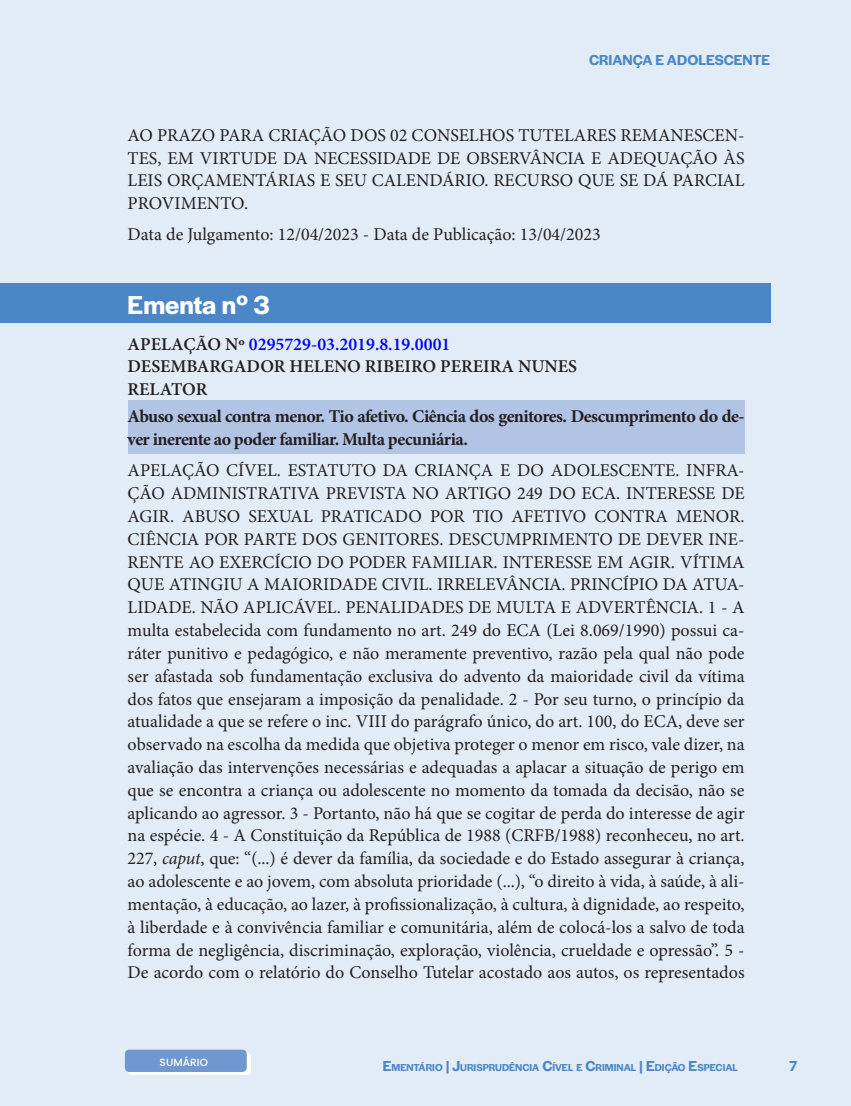
<style>
.page{position:relative;width:851px;height:1106px;background:#fff}
.page>*{position:absolute;margin:0;border:0;box-sizing:border-box;transform-origin:0 0}
.t1{font:600 27px "Halyard Display";color:#fff}
.t2{font:18px/22.8px "Minion Pro";color:#231f20;text-align:justify}
.t3{font:700 18px/22.8px "Minion Pro";letter-spacing:-.03em;color:#231f20}
.t4{font:600 18px "Minion Pro";color:#231f20}
.t5{font:600 18px "Minion Pro";color:#00f}
.t6{font:600 15px "Halyard Display";color:#4b86c6}
.t7{font:600 15px "Halyard Display";color:#4b86c6}
.t8{font:600 10.5px "Halyard Display";color:#4b86c6}
.t9{font:500 10.5px "Poppins";letter-spacing:.01em;color:#fff}
.s1{color:#231f20}
.s2{font-style:italic}
.s3{font-size:15px}
</style>
<div class="page">
<div style="left:0;top:0;width:850px;height:1106px;background:#e2ecf6"></div>
<div style="left:128px;top:1052px;width:122px;height:22px;background:linear-gradient(to right,#fff,#fff)"></div>
<div style="left:125px;top:1049px;width:122px;height:22px;background:#6e98cf;border-radius:4px"></div>
<div style="left:0;top:283px;width:770px;height:40px;background:#4b86c6"></div>
<div style="left:128px;top:400px;width:616px;height:54px;background:#b2c4e4"></div>
<p class="t6" style="left:589px;top:50px;width:182px">CRIANÇA E ADOLESCENTE</p>
<p class="t2" style="left:128px;top:124px;width:618px">AO PRAZO PARA CRIAÇÃO DOS 02 CONSELHOS TUTELARES REMANESCEN-TES, EM VIRTUDE DA NECESSIDADE DE OBSERVÂNCIA E ADEQUAÇÃO ÀS LEIS ORÇAMENTÁRIAS E SEU CALENDÁRIO. RECURSO QUE SE DÁ PARCIAL PROVIMENTO.</p>
<p class="t2" style="left:128px;top:223px;width:474px">Data de Julgamento: 12/04/2023 - Data de Publicação: 13/04/2023</p>
<p class="t1" style="left:128px;top:286px;width:144px">Ementa nº 3</p>
<p class="t5" style="left:128px;top:331px;width:324px"><span class="s1">APELAÇÃO Nº</span> 0295729-03.2019.8.19.0001</p>
<p class="t4" style="left:128px;top:354px;width:451px">DESEMBARGADOR HELENO RIBEIRO PEREIRA NUNES</p>
<p class="t4" style="left:128px;top:377px;width:81px">RELATOR</p>
<p class="t3" style="left:128px;top:405px;width:618px">Abuso sexual contra menor. Tio afetivo. Ciência dos genitores. Descumprimento do de&shy;ver inerente ao poder familiar. Multa pecuniária.</p>
<p class="t2" style="left:128px;top:459px;width:618px">APELAÇÃO CÍVEL. ESTATUTO DA CRIANÇA E DO ADOLESCENTE. INFRA-ÇÃO ADMINISTRATIVA PREVISTA NO ARTIGO 249 DO ECA. INTERESSE DE AGIR. ABUSO SEXUAL PRATICADO POR TIO AFETIVO CONTRA MENOR.<br>CIÊNCIA POR PARTE DOS GENITORES. DESCUMPRIMENTO DE DEVER INE-RENTE AO EXERCÍCIO DO PODER FAMILIAR. INTERESSE EM AGIR. VÍTIMA QUE ATINGIU A MAIORIDADE CIVIL. IRRELEVÂNCIA. PRINCÍPIO DA ATUA-LIDADE. NÃO APLICÁVEL. PENALIDADES DE MULTA E ADVERTÊNCIA. 1 - A multa estabelecida com fundamento no art. 249 do ECA (Lei 8.069/1990) possui ca&shy;ráter punitivo e pedagógico, e não meramente preventivo, razão pela qual não pode ser afastada sob fundamentação exclusiva do advento da maioridade civil da vítima dos fatos que ensejaram a imposição da penalidade. 2 - Por seu turno, o princípio da atualidade a que se refere o inc. VIII do parágrafo único, do art. 100, do ECA, deve ser observado na escolha da medida que objetiva proteger o menor em risco, vale dizer, na avaliação das intervenções necessárias e adequadas a aplacar a situação de perigo em que se encontra a criança ou adolescente no momento da tomada da decisão, não se aplicando ao agressor. 3 - Portanto, não há que se cogitar de perda do interesse de agir na espécie. 4 - A Constituição da República de 1988 (CRFB/1988) reconheceu, no art.<br>227, <span class="s2">caput</span>, que: “(...) é dever da família, da sociedade e do Estado assegurar à criança, ao adolescente e ao jovem, com absoluta prioridade (...), “o direito à vida, à saúde, à ali&shy;mentação, à educação, ao lazer, à profissionalização, à cultura, à dignidade, ao respeito, à liberdade e à convivência familiar e comunitária, além de colocá-los a salvo de toda forma de negligência, discriminação, exploração, violência, crueldade e opressão”. 5 - De acordo com o relatório do Conselho Tutelar acostado aos autos, os representados</p>
<p class="t9" style="left:159px;top:1056px;width:50px">SUMÁRIO</p>
<p class="t8" style="left:383px;top:1060px;width:356px"><span class="s3">E</span>MENTÁRIO <span class="s3">| J</span>URISPRUDÊNCIA <span class="s3">C</span>ÍVEL E <span class="s3">C</span>RIMINAL <span class="s3">| E</span>DIÇÃO <span class="s3">E</span>SPECIAL</p>
<p class="t7" style="left:789px;top:1055px;width:10px">7</p>
</div>
